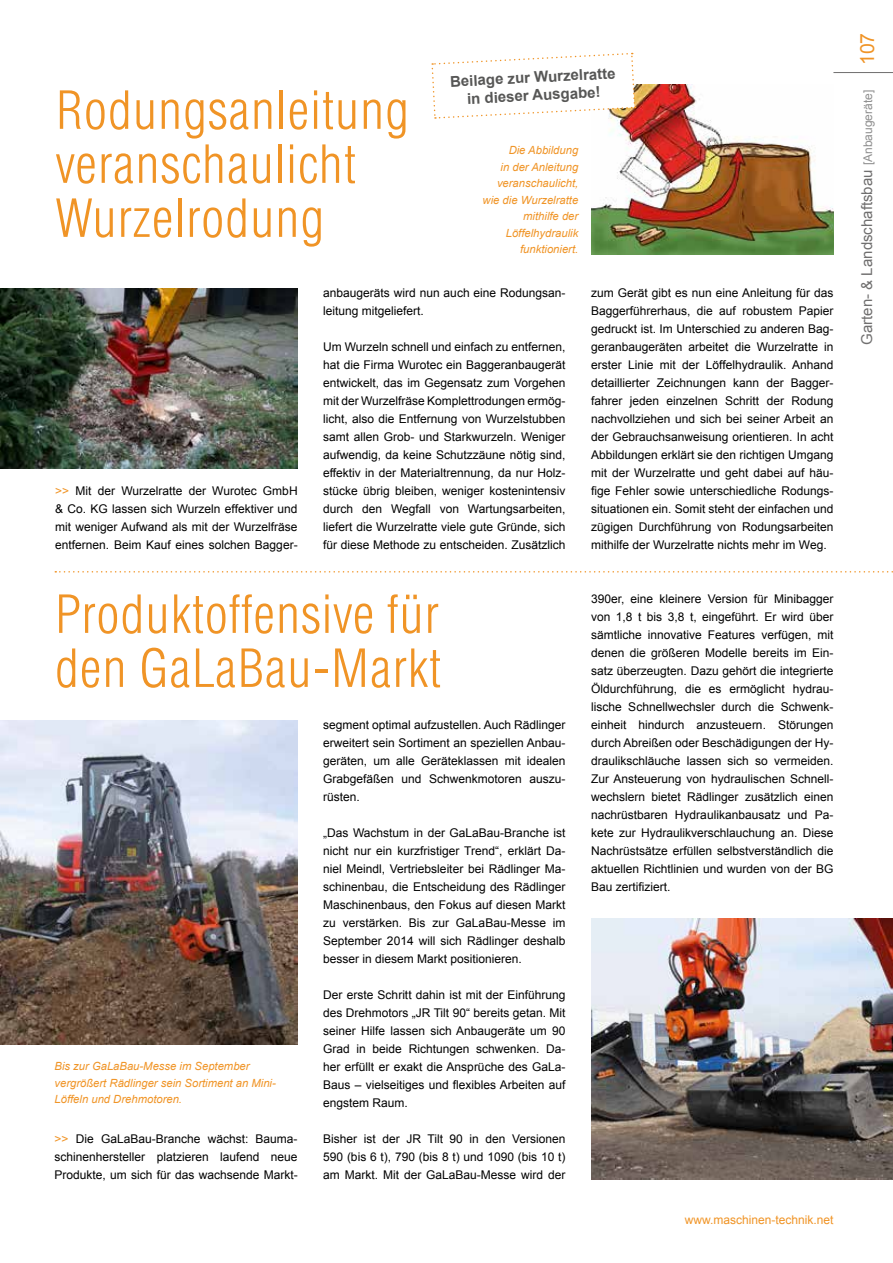
<style>
.page{position:relative;width:893px;height:1263px;background:#fff}
.page>*{position:absolute;margin:0;border:0;box-sizing:border-box;transform-origin:0 0}
.t1{font:52.5px/54px "Europa SB Lig Con";color:#f09426}
.t2{font:19.5px "Arial";color:#f09426}
.t3{font:700 15px/18px "Arial";color:#575756;text-align:center}
.t4{font:15px "Arial";color:#706f6f}
.t5{font:12px/18px "Arial";color:#000;text-align:justify}
.t6{font:12px "Arial";color:#f09426}
.t7{font:italic 11.25px/16.5px "Arial";color:#f09426;text-align:right}
.s1{color:#f09426}
.s2{font-size:12px;color:#909090}
</style>
<div class="page">
<hr style="left:833px;top:72px;width:60px;height:1px;background:#706f6f">
<img style="left:1px;top:288px;width:297px;height:180px">
<img style="left:591px;top:85px;width:242px;height:169px">
<svg style="left:55px;top:571px;width:838px;height:1px"></svg>
<hr style="left:0;top:0;width:1px;height:702px;background:#ffda40">
<img style="left:591px;top:918px;width:302px;height:261px">
<img style="left:0;top:720px;width:298px;height:324px">
<svg style="left:431px;top:52px;width:205px;height:67px"></svg>
<p class="t3" style="left:450px;top:73px;width:167px;rotate:-3deg">Beilage zur Wurzelratte in dieser Ausgabe!</p>
<h1 class="t1" style="left:55px;top:84px;width:356px">Rodungsanleitung veranschaulicht<br>Wurzelrodung</h1>
<p class="t7" style="left:483px;top:142px;width:97px">Die Abbildung<br>in der Anleitung veranschaulicht, wie die Wurzelratte mithilfe der<br>Löffelhydraulik funktioniert.</p>
<p class="t5" style="left:323px;top:284px;width:244px">anbaugeräts wird nun auch eine Rodungsan&shy;leitung mitgeliefert.</p>
<p class="t5" style="left:323px;top:338px;width:244px">Um Wurzeln schnell und einfach zu entfernen, hat die Firma Wurotec ein Baggeranbaugerät entwickelt, das im Gegensatz zum Vorgehen mit der Wurzelfräse Komplettrodungen ermög&shy;licht, also die Entfernung von Wurzelstubben samt allen Grob- und Starkwurzeln. Weniger aufwendig, da keine Schutzzäune nötig sind, effektiv in der Materialtrennung, da nur Holz&shy;stücke übrig bleiben, weniger kostenintensiv durch den Wegfall von Wartungsarbeiten, liefert die Wurzelratte viele gute Gründe, sich für diese Methode zu entscheiden. Zusätzlich</p>
<p class="t5" style="left:591px;top:284px;width:244px">zum Gerät gibt es nun eine Anleitung für das Baggerführerhaus, die auf robustem Papier gedruckt ist. Im Unterschied zu anderen Bag&shy;geranbaugeräten arbeitet die Wurzelratte in erster Linie mit der Löffelhydraulik. Anhand detaillierter Zeichnungen kann der Bagger&shy;fahrer jeden einzelnen Schritt der Rodung nachvollziehen und sich bei seiner Arbeit an der Gebrauchsanweisung orientieren. In acht Abbildungen erklärt sie den richtigen Umgang mit der Wurzelratte und geht dabei auf häu&shy;fige Fehler sowie unterschiedliche Rodungs&shy;situationen ein. Somit steht der einfachen und zügigen Durchführung von Rodungsarbeiten mithilfe der Wurzelratte nichts mehr im Weg.</p>
<p class="t5" style="left:55px;top:482px;width:244px"><span class="s1">&gt;&gt;</span> Mit der Wurzelratte der Wurotec GmbH &amp; Co. KG lassen sich Wurzeln effektiver und mit weniger Aufwand als mit der Wurzelfräse entfernen. Beim Kauf eines solchen Bagger-</p>
<h1 class="t1" style="left:55px;top:588px;width:388px">Produktoffensive für den GaLaBau-Markt</h1>
<p class="t7" style="left:55px;top:1058px;width:223px;text-align:left">Bis zur GaLaBau-Messe im September vergrößert Rädlinger sein Sortiment an Mini-<br>Löffeln und Drehmotoren.</p>
<p class="t5" style="left:55px;top:1130px;width:245px"><span class="s1">&gt;&gt;</span> Die GaLaBau-Branche wächst: Bauma&shy;schinenhersteller platzieren laufend neue Produkte, um sich für das wachsende Markt-</p>
<p class="t5" style="left:323px;top:716px;width:244px">segment optimal aufzustellen. Auch Rädlinger erweitert sein Sortiment an speziellen Anbau&shy;geräten, um alle Geräteklassen mit idealen Grabgefäßen und Schwenkmotoren auszu&shy;rüsten.</p>
<p class="t5" style="left:323px;top:824px;width:244px">„Das Wachstum in der GaLaBau-Branche ist nicht nur ein kurzfristiger Trend“, erklärt Da&shy;niel Meindl, Vertriebsleiter bei Rädlinger Ma&shy;schinenbau, die Entscheidung des Rädlinger Maschinenbaus, den Fokus auf diesen Markt zu verstärken. Bis zur GaLaBau-Messe im September 2014 will sich Rädlinger deshalb besser in diesem Markt positionieren.</p>
<p class="t5" style="left:323px;top:986px;width:244px">Der erste Schritt dahin ist mit der Einführung des Drehmotors „JR Tilt 90“ bereits getan. Mit seiner Hilfe lassen sich Anbaugeräte um 90<br>Grad in beide Richtungen schwenken. Da&shy;her erfüllt er exakt die Ansprüche des GaLa-Baus – vielseitiges und flexibles Arbeiten auf engstem Raum.</p>
<p class="t5" style="left:323px;top:1130px;width:244px">Bisher ist der JR Tilt 90 in den Versionen 590 (bis 6 t), 790 (bis 8 t) und 1090 (bis 10 t) am Markt. Mit der GaLaBau-Messe wird der</p>
<p class="t5" style="left:591px;top:590px;width:244px">390er, eine kleinere Version für Minibagger von 1,8 t bis 3,8 t, eingeführt. Er wird über sämtliche innovative Features verfügen, mit denen die größeren Modelle bereits im Ein&shy;satz überzeugten. Dazu gehört die integrierte Öldurchführung, die es ermöglicht hydrau&shy;lische Schnellwechsler durch die Schwenk&shy;einheit hindurch anzusteuern. Störungen durch Abreißen oder Beschädigungen der Hy&shy;draulikschläuche lassen sich so vermeiden.<br>Zur Ansteuerung von hydraulischen Schnell&shy;wechslern bietet Rädlinger zusätzlich einen nachrüstbaren Hydraulikanbausatz und Pa&shy;kete zur Hydraulikverschlauchung an. Diese Nachrüstsätze erfüllen selbstverständlich die aktuellen Richtlinien und wurden von der BG Bau zertifiziert.</p>
<p class="t6" style="left:685px;top:1212px;width:150px">www.maschinen-technik.net</p>
<h2 class="t2" style="left:854px;top:65px;width:34px;rotate:-90deg">107</h2>
<p class="t4" style="left:857px;top:345px;width:256px;rotate:-90deg">Garten- &amp; Landschaftsbau <span class="s2">[Anbaugeräte]</span></p>
</div>
